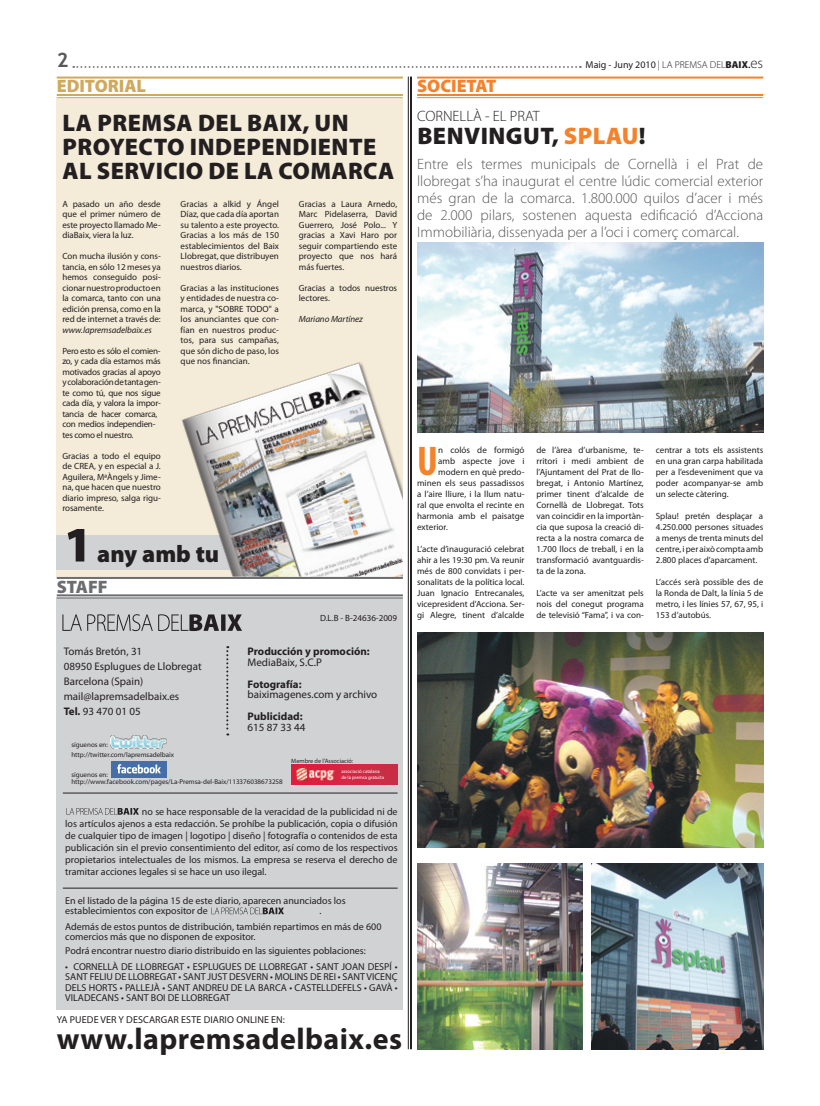
<style>
.page{position:relative;width:820px;height:1106px;background:#fff}
.page>*{position:absolute;margin:0;border:0;box-sizing:border-box;transform-origin:0 0}
.t1{font:700 condensed 41.6px "Myriad Pro";color:#f4822b}
.t2{font:700 30px "Myriad Pro";letter-spacing:.015em;color:#231f20}
.t3{font:900 24px/24px "Myriad Pro";letter-spacing:.02em;color:#231f20}
.t4{font:700 20px "Trebuchet MS";color:#57585a}
.t5{font:900 18px "Myriad Pro";color:#cfa95c}
.t6{font:900 18px "Myriad Pro";color:#f4822b}
.t7{font:900 18px "Myriad Pro";color:#6c6d70}
.t8{font:300 15px/17px "Myriad Pro";color:#57585a;text-align:justify}
.t9{font:300 15px "Myriad Pro";color:#231f20}
.t10{font:11px/15px "Myriad Pro";color:#231f20}
.t11{font:700 11px "Myriad Pro";color:#231f20}
.t12{font:10px/12px "Myriad Pro";color:#231f20}
.t13{font:9px/10.5px "Myriad Pro";color:#231f20;text-align:justify}
.t14{font:9px/10.5px "Myriad Pro";letter-spacing:-.025em;color:#231f20}
.t15{font:italic 9px "Myriad Pro";letter-spacing:-.005em;color:#231f20}
.t16{font:7px/7.2px "Myriad Pro";color:#231f20}
.t17{font:6.2px "Myriad Pro";color:#231f20}
.t18{font:4.8px/5.5px "Myriad Pro";color:#fff}
.s1{font-weight:300}
.s2{font-weight:900}
.s3{font-weight:600}
.s4{font-weight:300;font-size:15px}
.s5{font-size:50px}
.s6{font-weight:700}
.s7{color:#f4822b}
</style>
<div class="page">
<svg style="left:73px;top:66px;width:507px;height:2px"></svg>
<div style="left:57px;top:98px;width:346px;height:478px;background:#f4ebd8"></div>
<div style="left:57px;top:536px;width:184px;height:34px;background:#d1d2d4"></div>
<img style="left:162px;top:362px;width:241px;height:214px">
<div style="left:57px;top:597px;width:346px;height:413px;background:#d1d2d4"></div>
<hr style="left:57px;top:94px;width:346px;height:2px;background:#cfa95c">
<hr style="left:57px;top:97px;width:346px;height:1px;background:#cfa95c">
<hr style="left:57px;top:77px;width:346px;height:2px;background:#cfa95c">
<hr style="left:57px;top:594px;width:346px;height:2px;background:#6c6d70">
<hr style="left:57px;top:597px;width:346px;height:1px;background:#6c6d70">
<hr style="left:57px;top:577px;width:346px;height:2px;background:#6c6d70">
<svg style="left:62px;top:614px;width:180px;height:17px"></svg>
<svg style="left:66px;top:808px;width:73px;height:6px"></svg>
<hr style="left:63px;top:792px;width:334px;height:1px;background:#231f20">
<hr style="left:63px;top:887px;width:334px;height:1px;background:#231f20">
<svg style="left:211px;top:907px;width:73px;height:7px"></svg>
<hr style="left:410px;top:77px;width:2px;height:972px;background:#231f20">
<hr style="left:408px;top:77px;width:1px;height:972px;background:#231f20">
<img style="left:291px;top:765px;width:106px;height:19px">
<hr style="left:417px;top:94px;width:346px;height:2px;background:#f4822b">
<hr style="left:417px;top:97px;width:346px;height:1px;background:#f4822b">
<hr style="left:417px;top:77px;width:346px;height:2px;background:#f4822b">
<svg style="left:226px;top:646px;width:2px;height:89px"></svg>
<img style="left:417px;top:243px;width:346px;height:189px">
<img style="left:417px;top:632px;width:346px;height:216px">
<img style="left:417px;top:863px;width:165px;height:186px">
<img style="left:591px;top:863px;width:172px;height:186px">
<img style="left:111px;top:761px;width:55px;height:16px">
<img style="left:111px;top:735px;width:55px;height:13px">
<h3 class="t4" style="left:57px;top:47px;width:13px">2</h3>
<p class="t12" style="left:585px;top:58px;width:179px">Maig - Juny 2010 <span class="s1">| LA PREMSA DEL</span><span class="s2">BAIX</span><span class="s3">.</span><span class="s4">es</span></p>
<h3 class="t5" style="left:57px;top:76px;width:91px">EDITORIAL</h3>
<h3 class="t3" style="left:63px;top:111px;width:333px">LA PREMSA DEL BAIX, UN<br>PROYECTO INDEPENDIENTE<br>AL SERVICIO DE LA COMARCA</h3>
<p class="t13" style="left:62px;top:198px;width:100px">A pasado un año desde que el primer número de este proyecto llamado Me&shy;diaBaix, viera la luz.</p>
<p class="t13" style="left:62px;top:251px;width:100px">Con mucha ilusión y cons&shy;tancia, en sólo 12 meses ya hemos conseguido posi&shy;cionar nuestro producto en la comarca, tanto con una edición prensa, como en la red de internet a través de:</p>
<p class="t15" style="left:62px;top:324px;width:91px">www.lapremsadelbaix.es</p>
<p class="t14" style="left:62px;top:345px;width:100px">Pero esto es sólo el comien&shy;zo, y cada día estamos más motivados gracias al apoyo y colaboración de tanta gen&shy;te como tú, que nos sigue cada día, y valora la impor&shy;tancia de hacer comarca, con medios independien&shy;tes como el nuestro.</p>
<p class="t13" style="left:62px;top:450px;width:100px">Gracias a todo el equipo de CREA, y en especial a J.<br>Aguilera, MªÀngels y Jime&shy;na, que hacen que nuestro diario impreso, salga rigu&shy;rosamente.</p>
<p class="t13" style="left:180px;top:198px;width:100px">Gracias a alkid y Ángel Díaz, que cada día aportan su talento a este proyecto.<br>Gracias a los más de 150 establecimientos del Baix Llobregat, que distribuyen nuestros diarios.</p>
<p class="t13" style="left:180px;top:282px;width:100px">Gracias a las instituciones y entidades de nuestra co&shy;marca, y "SOBRE TODO" a los anunciantes que con&shy;fían en nuestros produc&shy;tos, para sus campañas, que són dicho de paso, los que nos financian.</p>
<h3 class="t3" style="left:64px;top:541px;width:157px"><span class="s5">1</span> any amb tu</h3>
<h3 class="t7" style="left:57px;top:576px;width:52px">STAFF</h3>
<p class="t13" style="left:299px;top:198px;width:100px">Gracias a Laura Arnedo, Marc Pidelaserra, David Guerrero, José Polo... Y gracias a Xavi Haro por seguir compartiendo este proyecto que nos hará más fuertes.</p>
<p class="t13" style="left:299px;top:282px;width:100px">Gracias a todos nuestros lectores.</p>
<p class="t15" style="left:299px;top:314px;width:66px">Mariano Martínez</p>
<p class="t13" style="left:320px;top:612px;width:79px">D.L.B - B-24636-2009</p>
<p class="t10" style="left:64px;top:643px;width:139px">Tomás Bretón, 31<br>08950 Esplugues de Llobregat<br>Barcelona (Spain) mail@lapremsadelbaix.es<br><span class="s6">Tel.</span> 93 470 01 05</p>
<p class="t11" style="left:247px;top:644px;width:124px">Producción y promoción:</p>
<p class="t10" style="left:247px;top:654px;width:76px">MediaBaix, S.C.P</p>
<p class="t11" style="left:247px;top:676px;width:55px">Fotografía:</p>
<p class="t10" style="left:247px;top:687px;width:131px">baiximagenes.com y archivo</p>
<p class="t11" style="left:247px;top:709px;width:57px">Publicidad:</p>
<p class="t10" style="left:247px;top:719px;width:59px">615 87 33 44</p>
<p class="t16" style="left:71px;top:741px;width:38px">síguenos en:</p>
<p class="t16" style="left:71px;top:770px;width:213px">síguenos en: http://www.facebook.com/pages/La-Premsa-del-Baix/113376038673258</p>
<p class="t16" style="left:71px;top:750px;width:104px">http://twitter.com/lapremsadelbaix</p>
<p class="t17" style="left:291px;top:756px;width:63px">Membre de l'Associació:</p>
<p class="t18" style="left:341px;top:769px;width:44px">associació catalana de la premsa gratuïta</p>
<p class="t12" style="left:65px;top:806px;width:334px;text-align:justify;text-indent:77px">no se hace responsable de la veracidad de la publicidad ni de los artículos ajenos a esta redacción. Se prohíbe la publicación, copia o difusión de cualquier tipo de imagen | logotipo | diseño | fotografía o contenidos de esta publicación sin el previo consentimiento del editor, así como de los respectivos propietarios intelectuales de los mismos. La empresa se reserva el derecho de tramitar acciones legales si se hace un uso ilegal.</p>
<p class="t12" style="left:65px;top:894px;width:282px;line-height:10.5px">En el listado de la página 15 de este diario, aparecen anunciados los establecimientos con expositor de</p>
<p class="t12" style="left:65px;top:902px;width:317px;line-height:15.5px;text-indent:254px">.<br>Además de estos puntos de distribución, también repartimos en más de 600</p>
<p class="t12" style="left:65px;top:929px;width:302px;line-height:14px">comercios más que no disponen de expositor.<br>Podrá encontrar nuestro diario distribuido en las siguientes poblaciones:</p>
<p class="t12" style="left:65px;top:960px;width:334px;line-height:10.5px;text-align:justify">• CORNELLÀ DE LLOBREGAT • ESPLUGUES DE LLOBREGAT • SANT JOAN DESPÍ • SANT FELIU DE LLOBREGAT • SANT JUST DESVERN • MOLINS DE REI • SANT VICENÇ DELS HORTS • PALLEJÀ • SANT ANDREU DE LA BARCA • CASTELLDEFELS • GAVÀ • VILADECANS • SANT BOI DE LLOBREGAT</p>
<p class="t12" style="left:57px;top:1013px;width:230px">YA PUEDE VER Y DESCARGAR ESTE DIARIO ONLINE EN:</p>
<h2 class="t2" style="left:57px;top:1019px;width:347px">www.lapremsadelbaix.es</h2>
<h3 class="t6" style="left:417px;top:76px;width:81px">SOCIETAT</h3>
<h3 class="t3" style="left:417px;top:124px;width:16px">benvin</h3>
<h3 class="t3" style="left:505px;top:124px;width:141px">gut, <span class="s7">SPLAU</span>!</h3>
<h3 class="t9" style="left:417px;top:108px;width:124px">CORNELLÀ - EL PRAT</h3>
<p class="t8" style="left:417px;top:155px;width:347px">Entre els termes municipals de Cornellà i el Prat de llobregat s’ha inaugurat el centre lúdic comercial exterior més gran de la comarca. 1.800.000 quilos d’acer i més de 2.000 pilars, sostenen aquesta edificació d’Acciona Immobiliària, dissenyada per a l’oci i comerç comarcal.</p>
<h1 class="t1" style="left:417px;top:435px;width:22px">U</h1>
<p class="t13" style="left:438px;top:445px;width:88px">n colós de formigó</p>
<p class="t13" style="left:438px;top:456px;width:88px">amb aspecte jove i</p>
<p class="t13" style="left:438px;top:467px;width:88px">modern en què predo-</p>
<p class="t13" style="left:417px;top:478px;width:109px">minen els seus passadissos</p>
<p class="t13" style="left:417px;top:489px;width:109px">a l’aire lliure, i la llum natu-</p>
<p class="t13" style="left:417px;top:500px;width:109px">ral que envolta el recinte en</p>
<p class="t13" style="left:417px;top:511px;width:109px">harmonia amb el paisatge</p>
<p class="t13" style="left:417px;top:522px;width:32px">exterior.</p>
<p class="t13" style="left:417px;top:544px;width:109px;line-height:11px">L’acte d’inauguració celebrat ahir a les 19:30 pm. Va reunir més de 800 convidats i per&shy;sonalitats de la política local.<br>Juan Ignacio Entrecanales, vicepresident d’Acciona. Ser&shy;gi Alegre, tinent d’alcalde</p>
<p class="t13" style="left:536px;top:445px;width:109px;line-height:11px">de l’àrea d’urbanisme, te&shy;rritori i medi ambient de l’Ajuntament del Prat de llo&shy;bregat, i Antonio Martínez, primer tinent d’alcalde de Cornellà de Llobregat. Tots van coincidir en la importàn&shy;cia que suposa la creació di&shy;recta a la nostra comarca de 1.700 llocs de treball, i en la transformació avantguardis&shy;ta de la zona.</p>
<p class="t13" style="left:536px;top:587px;width:109px;line-height:11px">L’acte va ser amenitzat pels nois del conegut programa de televisió “Fama”, i va con-</p>
<p class="t13" style="left:655px;top:444px;width:109px;line-height:11px">centrar a tots els assistents en una gran carpa habilitada per a l’esdeveniment que va poder acompanyar-se amb un selecte càtering.</p>
<p class="t13" style="left:655px;top:510px;width:109px;line-height:11px">Splau! pretén desplaçar a 4.250.000 persones situades a menys de trenta minuts del centre, i per això compta amb 2.800 places d’aparcament.</p>
<p class="t13" style="left:655px;top:576px;width:109px;line-height:11px">L’accés serà possible des de la Ronda de Dalt, la línia 5 de metro, i les línies 57, 67, 95, i 153 d’autobús.</p>
</div>
